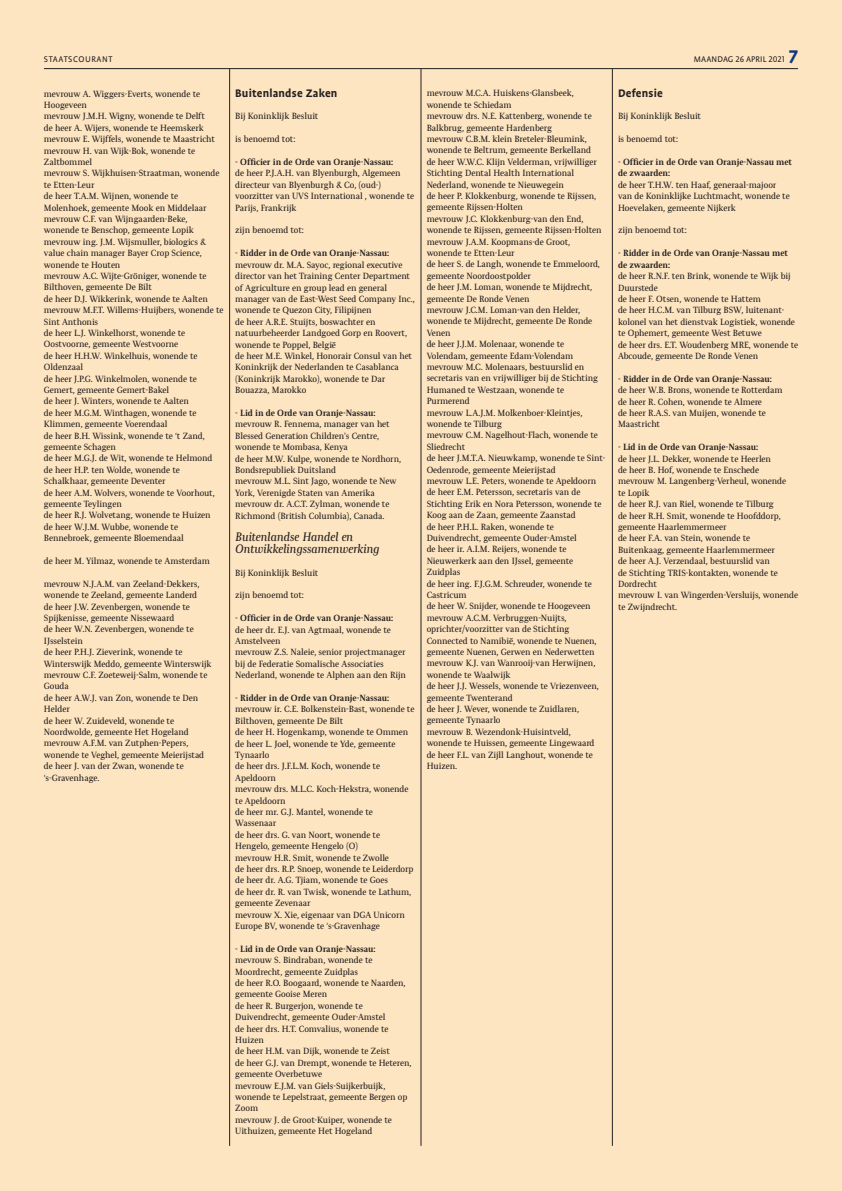
<style>
.page{position:relative;width:842px;height:1191px;background:#fee5c1}
.page>*{position:absolute;margin:0;border:0;box-sizing:border-box;transform-origin:0 0}
.t1{font:700 21px "Profile Pro";color:#13377c}
.t2{font:700 12.5px "Profile Pro";letter-spacing:.015em;color:#231f20}
.t3{font:italic 12px/11.4px "Monda Sdu";color:#231f20}
.t4{font:9.4px "Profile Pro";letter-spacing:.01em;color:#231f20}
.t5{font:9.4px "Profile Pro";letter-spacing:.06em;color:#231f20}
.t6{font:8.8px/11.4px "Monda Sdu";color:#231f20}
.t7{font:700 8.8px/11.4px "Monda Sdu";color:#231f20}
</style>
<div class="page">
<hr style="left:44px;top:68px;width:754px;height:1px;background:#231f20">
<hr style="left:421px;top:69px;width:1px;height:1076px;background:#231f20">
<hr style="left:612px;top:69px;width:1px;height:1076px;background:#231f20">
<hr style="left:229px;top:69px;width:1px;height:1076px;background:#231f20">
<p class="t5" style="left:44px;top:54px;width:70px">STAATSCOURANT</p>
<p class="t4" style="left:694px;top:54px;width:92px">MAANDAG 26 APRIL 2021</p>
<h1 class="t1" style="left:788px;top:44px;width:11px">7</h1>
<p class="t6" style="left:44px;top:88px;width:181px">mevrouw A. Wiggers-Everts, wonende te<br>Hoogeveen<br>mevrouw J.M.H. Wigny, wonende te Delft<br>de heer A. Wijers, wonende te Heemskerk mevrouw E. Wijffels, wonende te Maastricht mevrouw H. van Wijk-Bok, wonende te<br>Zaltbommel<br>mevrouw S. Wijkhuisen-Straatman, wonende te Etten-Leur<br>de heer T.A.M. Wijnen, wonende te<br>Molenhoek, gemeente Mook en Middelaar mevrouw C.F. van Wijngaarden-Beke, wonende te Benschop, gemeente Lopik mevrouw ing. J.M. Wijsmuller, biologics &amp; value chain manager Bayer Crop Science, wonende te Houten<br>mevrouw A.C. Wijte-Gröniger, wonende te<br>Bilthoven, gemeente De Bilt<br>de heer D.J. Wikkerink, wonende te Aalten mevrouw M.F.T. Willems-Huijbers, wonende te<br>Sint Anthonis<br>de heer L.J. Winkelhorst, wonende te<br>Oostvoorne, gemeente Westvoorne<br>de heer H.H.W. Winkelhuis, wonende te<br>Oldenzaal<br>de heer J.P.G. Winkelmolen, wonende te<br>Gemert, gemeente Gemert-Bakel<br>de heer J. Winters, wonende te Aalten<br>de heer M.G.M. Winthagen, wonende te<br>Klimmen, gemeente Voerendaal<br>de heer B.H. Wissink, wonende te ‘t Zand, gemeente Schagen<br>de heer M.G.J. de Wit, wonende te Helmond<br>de heer H.P. ten Wolde, wonende te<br>Schalkhaar, gemeente Deventer<br>de heer A.M. Wolvers, wonende te Voorhout, gemeente Teylingen<br>de heer R.J. Wolvetang, wonende te Huizen<br>de heer W.J.M. Wubbe, wonende te<br>Bennebroek, gemeente Bloemendaal</p>
<p class="t6" style="left:44px;top:555px;width:167px">de heer M. Yilmaz, wonende te Amsterdam</p>
<p class="t6" style="left:44px;top:578px;width:169px">mevrouw N.J.A.M. van Zeeland-Dekkers, wonende te Zeeland, gemeente Landerd<br>de heer J.W. Zevenbergen, wonende te<br>Spijkenisse, gemeente Nissewaard<br>de heer W.N. Zevenbergen, wonende te<br>IJsselstein<br>de heer P.H.J. Zieverink, wonende te<br>Winterswijk Meddo, gemeente Winterswijk mevrouw C.F. Zoeteweij-Salm, wonende te<br>Gouda<br>de heer A.W.J. van Zon, wonende te Den<br>Helder<br>de heer W. Zuideveld, wonende te<br>Noordwolde, gemeente Het Hogeland mevrouw A.F.M. van Zutphen-Pepers, wonende te Veghel, gemeente Meierijstad de heer J. van der Zwan, wonende te ‘s-Gravenhage.</p>
<p class="t6" style="left:427px;top:88px;width:180px">mevrouw M.C.A. Huiskens-Glansbeek, wonende te Schiedam<br>mevrouw drs. N.E. Kattenberg, wonende te Balkbrug, gemeente Hardenberg<br>mevrouw C.B.M. klein Breteler-Bleumink, wonende te Beltrum, gemeente Berkelland<br>de heer W.W.C. Klijn Velderman, vrijwilliger Stichting Dental Health International Nederland, wonende te Nieuwegein<br>de heer P. Klokkenburg, wonende te Rijssen, gemeente Rijssen-Holten<br>mevrouw J.C. Klokkenburg-van den End, wonende te Rijssen, gemeente Rijssen-Holten mevrouw J.A.M. Koopmans-de Groot, wonende te Etten-Leur<br>de heer S. de Langh, wonende te Emmeloord, gemeente Noordoostpolder<br>de heer J.M. Loman, wonende te Mijdrecht, gemeente De Ronde Venen<br>mevrouw J.C.M. Loman-van den Helder, wonende te Mijdrecht, gemeente De Ronde Venen<br>de heer J.J.M. Molenaar, wonende te Volendam, gemeente Edam-Volendam mevrouw M.C. Molenaars, bestuurslid en secretaris van en vrijwilliger bij de Stichting Humaned te Westzaan, wonende te Purmerend<br>mevrouw L.A.J.M. Molkenboer-Kleintjes, wonende te Tilburg<br>mevrouw C.M. Nagelhout-Flach, wonende te Sliedrecht<br>de heer J.M.T.A. Nieuwkamp, wonende te Sint-Oedenrode, gemeente Meierijstad<br>mevrouw L.E. Peters, wonende te Apeldoorn de heer E.M. Petersson, secretaris van de Stichting Erik en Nora Petersson, wonende te Koog aan de Zaan, gemeente Zaanstad<br>de heer P.H.L. Raken, wonende te Duivendrecht, gemeente Ouder-Amstel<br>de heer ir. A.I.M. Reijers, wonende te Nieuwerkerk aan den IJssel, gemeente Zuidplas<br>de heer ing. F.J.G.M. Schreuder, wonende te Castricum<br>de heer W. Snijder, wonende te Hoogeveen mevrouw A.C.M. Verbruggen-Nuijts, oprichter/voorzitter van de Stichting Connected to Namibië, wonende te Nuenen, gemeente Nuenen, Gerwen en Nederwetten mevrouw K.J. van Wanrooij-van Herwijnen, wonende te Waalwijk<br>de heer J.J. Wessels, wonende te Vriezenveen, gemeente Twenterand<br>de heer J. Wever, wonende te Zuidlaren, gemeente Tynaarlo<br>mevrouw B. Wezendonk-Huisintveld, wonende te Huissen, gemeente Lingewaard de heer F.L. van Zijll Langhout, wonende te Huizen.</p>
<h2 class="t2" style="left:618px;top:85px;width:46px">Defensie</h2>
<h2 class="t2" style="left:235px;top:85px;width:104px">Buitenlandse Zaken</h2>
<p class="t6" style="left:235px;top:111px;width:85px">Bij Koninklijk Besluit</p>
<p class="t6" style="left:235px;top:133px;width:62px">is benoemd tot:</p>
<p class="t7" style="left:235px;top:156px;width:160px">- Officier in de Orde van Oranje-Nassau:</p>
<p class="t6" style="left:235px;top:168px;width:180px">de heer P.J.A.H. van Blyenburgh, Algemeen directeur van Blyenburgh &amp; Co, (oud-) voorzitter van UVS International , wonende te Parijs, Frankrijk</p>
<p class="t6" style="left:235px;top:225px;width:70px">zijn benoemd tot:</p>
<p class="t7" style="left:235px;top:247px;width:155px">- Ridder in de Orde van Oranje-Nassau:</p>
<p class="t6" style="left:235px;top:259px;width:181px">mevrouw dr. M.A. Sayoc, regional executive director van het Training Center Department of Agriculture en group lead en general manager van de East-West Seed Company Inc., wonende te Quezon City, Filipijnen<br>de heer A.R.E. Stuijts, boswachter en natuurbeheerder Landgoed Gorp en Roovert, wonende te Poppel, België<br>de heer M.E. Winkel, Honorair Consul van het Koninkrijk der Nederlanden te Casablanca (Koninkrijk Marokko), wonende te Dar Bouazza, Marokko</p>
<p class="t7" style="left:235px;top:407px;width:142px">- Lid in de Orde van Oranje-Nassau:</p>
<p class="t6" style="left:235px;top:418px;width:167px">mevrouw R. Fennema, manager van het Blessed Generation Children’s Centre, wonende te Mombasa, Kenya<br>de heer M.W. Kulpe, wonende te Nordhorn, Bondsrepubliek Duitsland<br>mevrouw M.L. Sint Jago, wonende te New York, Verenigde Staten van Amerika mevrouw dr. A.C.T. Zylman, wonende te Richmond (British Columbia), Canada.</p>
<h3 class="t3" style="left:235px;top:531px;width:145px">Buitenlandse Handel en<br>Ontwikkelingssamenwerking</h3>
<p class="t6" style="left:235px;top:567px;width:85px">Bij Koninklijk Besluit</p>
<p class="t6" style="left:235px;top:589px;width:70px">zijn benoemd tot:</p>
<p class="t7" style="left:235px;top:612px;width:160px">- Officier in de Orde van Oranje-Nassau:</p>
<p class="t6" style="left:235px;top:624px;width:172px">de heer dr. E.J. van Agtmaal, wonende te Amstelveen<br>mevrouw Z.S. Naleie, senior projectmanager bij de Federatie Somalische Associaties Nederland, wonende te Alphen aan den Rijn</p>
<p class="t7" style="left:235px;top:692px;width:155px">- Ridder in de Orde van Oranje-Nassau:</p>
<p class="t6" style="left:235px;top:703px;width:181px">mevrouw ir. C.E. Bolkenstein-Bast, wonende te<br>Bilthoven, gemeente De Bilt<br>de heer H. Hogenkamp, wonende te Ommen de heer L. Joel, wonende te Yde, gemeente<br>Tynaarlo<br>de heer drs. J.F.L.M. Koch, wonende te<br>Apeldoorn<br>mevrouw drs. M.L.C. Koch-Hekstra, wonende te Apeldoorn<br>de heer mr. G.J. Mantel, wonende te<br>Wassenaar<br>de heer drs. G. van Noort, wonende te<br>Hengelo, gemeente Hengelo (O)<br>mevrouw H.R. Smit, wonende te Zwolle<br>de heer drs. R.P. Snoep, wonende te Leiderdorp de heer dr. A.G. Tjiam, wonende te Goes<br>de heer dr. R. van Twisk, wonende te Lathum, gemeente Zevenaar<br>mevrouw X. Xie, eigenaar van DGA Unicorn<br>Europe BV, wonende te ‘s-Gravenhage</p>
<p class="t7" style="left:235px;top:943px;width:142px">- Lid in de Orde van Oranje-Nassau:</p>
<p class="t6" style="left:235px;top:954px;width:178px">mevrouw S. Bindraban, wonende te<br>Moordrecht, gemeente Zuidplas<br>de heer R.O. Boogaard, wonende te Naarden, gemeente Gooise Meren<br>de heer R. Burgerjon, wonende te<br>Duivendrecht, gemeente Ouder-Amstel<br>de heer drs. H.T. Comvalius, wonende te<br>Huizen<br>de heer H.M. van Dijk, wonende te Zeist<br>de heer G.J. van Drempt, wonende te Heteren, gemeente Overbetuwe<br>mevrouw E.J.M. van Giels-Suijkerbuijk, wonende te Lepelstraat, gemeente Bergen op<br>Zoom<br>mevrouw J. de Groot-Kuiper, wonende te<br>Uithuizen, gemeente Het Hogeland</p>
<p class="t6" style="left:618px;top:111px;width:85px">Bij Koninklijk Besluit</p>
<p class="t6" style="left:618px;top:133px;width:62px">is benoemd tot:</p>
<p class="t7" style="left:618px;top:156px;width:176px">- Officier in de Orde van Oranje-Nassau met de zwaarden:</p>
<p class="t6" style="left:618px;top:179px;width:173px">de heer T.H.W. ten Haaf, generaal-majoor van de Koninklijke Luchtmacht, wonende te<br>Hoevelaken, gemeente Nijkerk</p>
<p class="t6" style="left:618px;top:225px;width:70px">zijn benoemd tot:</p>
<p class="t7" style="left:618px;top:247px;width:171px">- Ridder in de Orde van Oranje-Nassau met de zwaarden:</p>
<p class="t6" style="left:618px;top:270px;width:182px">de heer R.N.F. ten Brink, wonende te Wijk bij Duurstede<br>de heer F. Otsen, wonende te Hattem<br>de heer H.C.M. van Tilburg BSW, luitenant&shy;kolonel van het dienstvak Logistiek, wonende te Ophemert, gemeente West Betuwe<br>de heer drs. E.T. Woudenberg MRE, wonende te Abcoude, gemeente De Ronde Venen</p>
<p class="t7" style="left:618px;top:373px;width:155px">- Ridder in de Orde van Oranje-Nassau:</p>
<p class="t6" style="left:618px;top:384px;width:166px">de heer W.B. Brons, wonende te Rotterdam de heer R. Cohen, wonende te Almere<br>de heer R.A.S. van Muijen, wonende te<br>Maastricht</p>
<p class="t7" style="left:618px;top:441px;width:142px">- Lid in de Orde van Oranje-Nassau:</p>
<p class="t6" style="left:618px;top:453px;width:182px">de heer J.L. Dekker, wonende te Heerlen<br>de heer B. Hof, wonende te Enschede mevrouw M. Langenberg-Verheul, wonende<br>te Lopik<br>de heer R.J. van Riel, wonende te Tilburg<br>de heer R.H. Smit, wonende te Hoofddorp, gemeente Haarlemmermeer<br>de heer F.A. van Stein, wonende te<br>Buitenkaag, gemeente Haarlemmermeer<br>de heer A.J. Verzendaal, bestuurslid van<br>de Stichting TRIS-kontakten, wonende te<br>Dordrecht<br>mevrouw I. van Wingerden-Versluijs, wonende te Zwijndrecht.</p>
</div>
